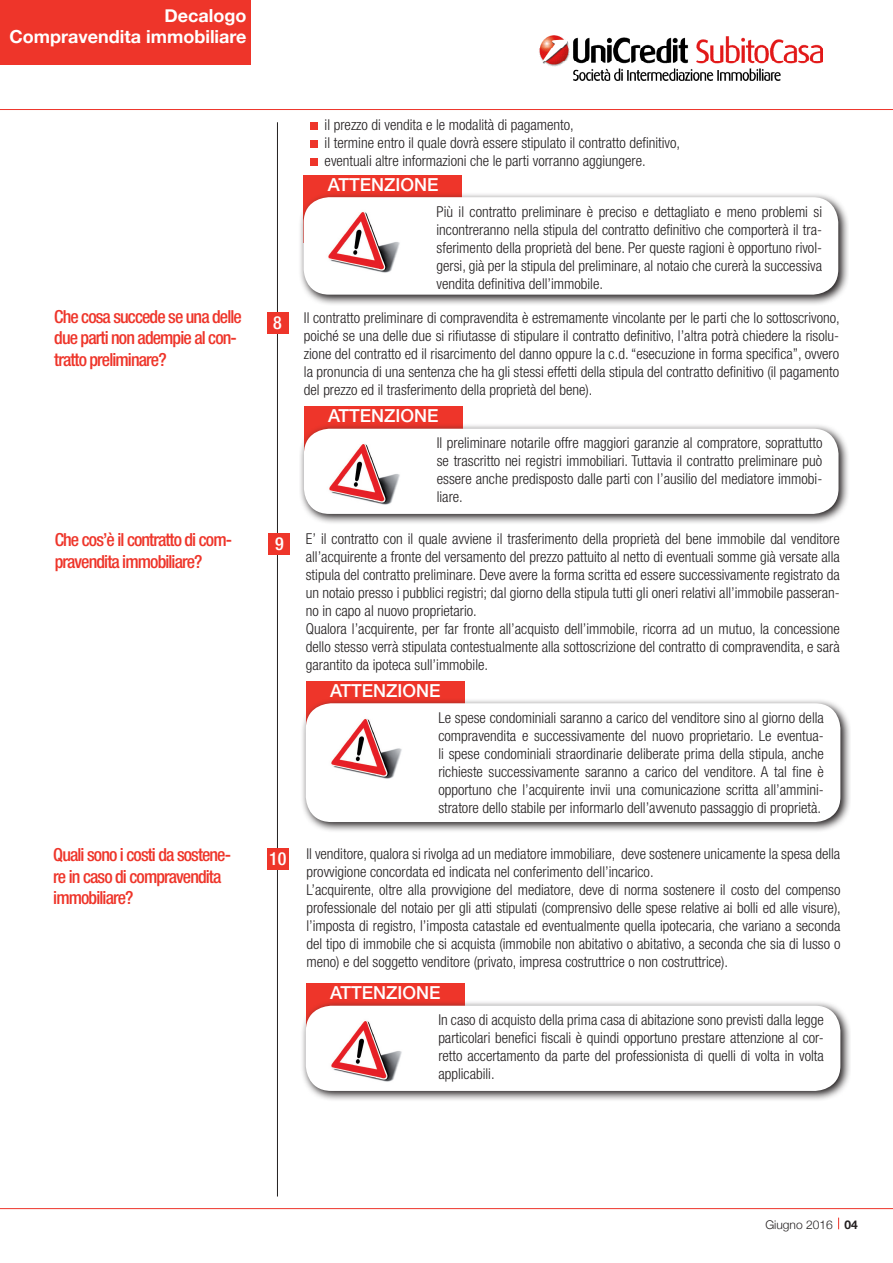
<style>
.page{position:relative;width:893px;height:1263px;background:#fff}
.page>*{position:absolute;margin:0;border:0;box-sizing:border-box;transform-origin:0 0}
.t1{font:500 condensed 18px/21.6px "Helvetica Neue LT Std";letter-spacing:-.05em;color:#ee352a}
.t2{font:500 18px "Helvetica Neue LT Std";color:#fff}
.t3{font:700 18px "Helvetica Neue";color:#fff}
.t4{font:500 condensed 18px "Helvetica Neue LT Std";color:#fff}
.t5{font:300 condensed 15px/18px "Helvetica Neue LT Std";color:#231f20;text-align:justify}
.t6{font:300 12px "Helvetica Neue";color:#231f20}
.t7{font:700 12px "Helvetica Neue";color:#231f20}
</style>
<div class="page">
<div style="left:0;top:0;width:250px;height:64px;background:#ee352a"></div>
<hr style="left:0;top:109px;width:893px;height:1px;background:#ee352a">
<hr style="left:277px;top:122px;width:1px;height:1074px;background:#231f20">
<div style="left:267px;top:312px;width:21px;height:22px;background:#ee352a"></div>
<div style="left:268px;top:533px;width:22px;height:22px;background:#ee352a"></div>
<div style="left:267px;top:848px;width:22px;height:22px;background:#ee352a"></div>
<hr style="left:0;top:1208px;width:893px;height:1px;background:#ee352a">
<svg style="left:838px;top:1217px;width:1px;height:12px"></svg>
<img style="left:539px;top:35px;width:284px;height:45px">
<div style="left:304px;top:175px;width:158px;height:67px;background:#ee352a"></div>
<div style="left:304px;top:406px;width:158px;height:68px;background:#ee352a"></div>
<div style="left:306px;top:681px;width:158px;height:67px;background:#ee352a"></div>
<div style="left:306px;top:983px;width:158px;height:68px;background:#ee352a"></div>
<svg style="left:300px;top:192px;width:548px;height:112px"></svg>
<div style="left:304px;top:197px;width:534px;height:98px;background:#fff;border-radius:26px"></div>
<svg style="left:300px;top:423px;width:548px;height:100px"></svg>
<div style="left:304px;top:429px;width:534px;height:85px;background:#fff;border-radius:26px"></div>
<svg style="left:302px;top:698px;width:548px;height:133px"></svg>
<div style="left:306px;top:703px;width:534px;height:119px;background:#fff;border-radius:26px"></div>
<svg style="left:302px;top:1000px;width:548px;height:100px"></svg>
<div style="left:306px;top:1006px;width:534px;height:85px;background:#fff;border-radius:26px"></div>
<img style="left:328px;top:212px;width:72px;height:61px">
<img style="left:329px;top:444px;width:71px;height:61px">
<img style="left:331px;top:718px;width:71px;height:61px">
<img style="left:331px;top:1021px;width:71px;height:61px">
<div style="left:310px;top:122px;width:7px;height:8px;background:#ee352a"></div>
<div style="left:310px;top:140px;width:7px;height:8px;background:#ee352a"></div>
<div style="left:310px;top:158px;width:7px;height:8px;background:#ee352a"></div>
<p class="t3" style="left:165px;top:4px;width:83px">Decalogo</p>
<p class="t3" style="left:9px;top:26px;width:239px">Compravendita immobiliare</p>
<p class="t1" style="left:54px;top:305px;width:189px">Che cosa succede se una delle due parti non adempie al con&shy;tratto preliminare?</p>
<p class="t1" style="left:55px;top:528px;width:179px">Che cos’è il contratto di com&shy;pravendita immobiliare?</p>
<p class="t1" style="left:53px;top:844px;width:179px">Quali sono i costi da sostene&shy;re in caso di compravendita immobiliare?</p>
<p class="t5" style="left:325px;top:116px;width:251px">il prezzo di vendita e le modalità di pagamento,</p>
<p class="t5" style="left:325px;top:134px;width:357px">il termine entro il quale dovrà essere stipulato il contratto definitivo,</p>
<p class="t5" style="left:325px;top:152px;width:323px">eventuali altre informazioni che le parti vorranno aggiungere.</p>
<p class="t2" style="left:328px;top:174px;width:112px">ATTENZIONE</p>
<p class="t5" style="left:437px;top:202px;width:387px">Più il contratto preliminare è preciso e dettagliato e meno problemi si incontreranno nella stipula del contratto definitivo che comporterà il tra&shy;sferimento della proprietà del bene. Per queste ragioni è opportuno rivol&shy;gersi, già per la stipula del preliminare, al notaio che curerà la successiva vendita definitiva dell’immobile.</p>
<p class="t4" style="left:273px;top:312px;width:10px">8</p>
<p class="t5" style="left:304px;top:308px;width:537px">Il contratto preliminare di compravendita è estremamente vincolante per le parti che lo sottoscrivono, poiché se una delle due si rifiutasse di stipulare il contratto definitivo, l’altra potrà chiedere la risolu&shy;zione del contratto ed il risarcimento del danno oppure la c.d. “esecuzione in forma specifica”, ovvero la pronuncia di una sentenza che ha gli stessi effetti della stipula del contratto definitivo (il pagamento del prezzo ed il trasferimento della proprietà del bene).</p>
<p class="t2" style="left:328px;top:405px;width:112px">ATTENZIONE</p>
<p class="t5" style="left:437px;top:434px;width:387px">Il preliminare notarile offre maggiori garanzie al compratore, soprattutto se trascritto nei registri immobiliari. Tuttavia il contratto preliminare può essere anche predisposto dalle parti con l’ausilio del mediatore immobi&shy;liare.</p>
<p class="t4" style="left:275px;top:533px;width:10px">9</p>
<p class="t5" style="left:306px;top:529px;width:535px">E’ il contratto con il quale avviene il trasferimento della proprietà del bene immobile dal venditore all’acquirente a fronte del versamento del prezzo pattuito al netto di eventuali somme già versate alla stipula del contratto preliminare. Deve avere la forma scritta ed essere successivamente registrato da un notaio presso i pubblici registri; dal giorno della stipula tutti gli oneri relativi all’immobile passeran&shy;no in capo al nuovo proprietario.</p>
<p class="t5" style="left:306px;top:619px;width:535px">Qualora l’acquirente, per far fronte all’acquisto dell’immobile, ricorra ad un mutuo, la concessione dello stesso verrà stipulata contestualmente alla sottoscrizione del contratto di compravendita, e sarà garantito da ipoteca sull’immobile.</p>
<p class="t2" style="left:330px;top:680px;width:112px">ATTENZIONE</p>
<p class="t5" style="left:438px;top:708px;width:387px">Le spese condominiali saranno a carico del venditore sino al giorno della compravendita e successivamente del nuovo proprietario. Le eventua&shy;li spese condominiali straordinarie deliberate prima della stipula, anche richieste successivamente saranno a carico del venditore. A tal fine è opportuno che l’acquirente invii una comunicazione scritta all’ammini&shy;stratore dello stabile per informarlo dell’avvenuto passaggio di proprietà.</p>
<p class="t4" style="left:269px;top:848px;width:19px">10</p>
<p class="t5" style="left:306px;top:845px;width:535px">Il venditore, qualora si rivolga ad un mediatore immobiliare, deve sostenere unicamente la spesa della provvigione concordata ed indicata nel conferimento dell’incarico.</p>
<p class="t5" style="left:306px;top:881px;width:536px">L’acquirente, oltre alla provvigione del mediatore, deve di norma sostenere il costo del compenso professionale del notaio per gli atti stipulati (comprensivo delle spese relative ai bolli ed alle visure), l’imposta di registro, l’imposta catastale ed eventualmente quella ipotecaria, che variano a seconda del tipo di immobile che si acquista (immobile non abitativo o abitativo, a seconda che sia di lusso o meno) e del soggetto venditore (privato, impresa costruttrice o non costruttrice).</p>
<p class="t2" style="left:330px;top:982px;width:112px">ATTENZIONE</p>
<p class="t5" style="left:438px;top:1011px;width:387px">In caso di acquisto della prima casa di abitazione sono previsti dalla legge particolari benefici fiscali è quindi opportuno prestare attenzione al cor&shy;retto accertamento da parte del professionista di quelli di volta in volta applicabili.</p>
<p class="t6" style="left:765px;top:1217px;width:69px">Giugno 2016</p>
<p class="t7" style="left:844px;top:1217px;width:15px">04</p>
</div>
